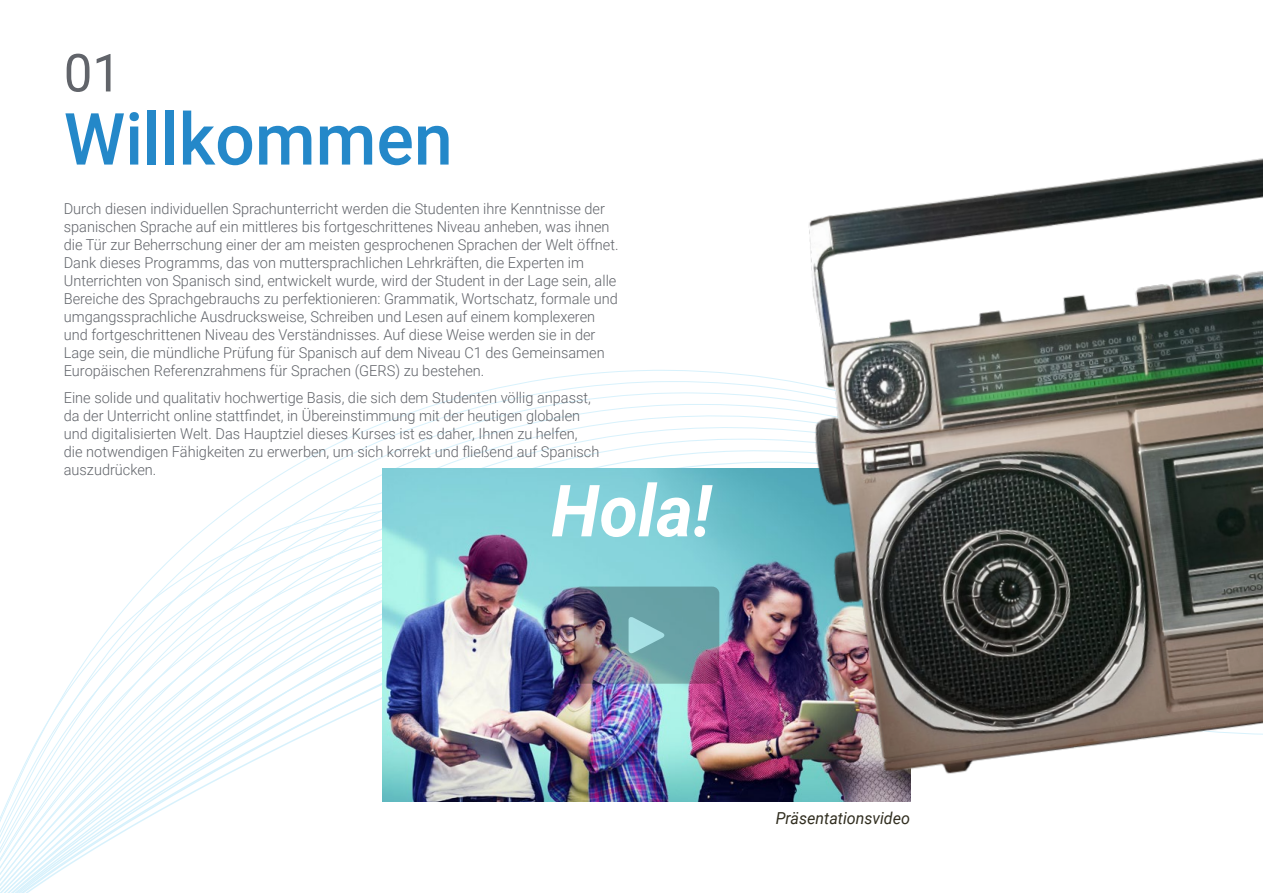
<style>
.page{position:relative;width:1263px;height:893px;background:#fff}
.page>*{position:absolute;margin:0;border:0;box-sizing:border-box;transform-origin:0 0}
.t1{font:500 72px "Roboto";color:#2488c9}
.t2{font:italic 700 72px "Roboto";color:#fff}
.t3{font:52.5px "Roboto";color:#61646a}
.t4{font:italic 16.5px "Roboto";color:#312e20}
.t5{font:300 15px/18px "Roboto";color:#61646a}
</style>
<div class="page">
<svg style="left:0;top:370px;width:632px;height:523px"></svg>
<img style="left:383px;top:468px;width:249px;height:334px">
<img style="left:632px;top:158px;width:631px;height:644px">
<img style="left:574px;top:587px;width:145px;height:97px">
<h2 class="t3" style="left:64px;top:36px;width:59px">01</h2>
<h1 class="t1" style="left:64px;top:89px;width:390px">Willkommen</h1>
<p class="t5" style="left:64px;top:199px;width:556px">Durch diesen individuellen Sprachunterricht werden die Studenten ihre Kenntnisse der spanischen Sprache auf ein mittleres bis fortgeschrittenes Niveau anheben, was ihnen die Tür zur Beherrschung einer der am meisten gesprochenen Sprachen der Welt öffnet.<br>Dank dieses Programms, das von muttersprachlichen Lehrkräften, die Experten im Unterrichten von Spanisch sind, entwickelt wurde, wird der Student in der Lage sein, alle Bereiche des Sprachgebrauchs zu perfektionieren: Grammatik, Wortschatz, formale und umgangssprachliche Ausdrucksweise, Schreiben und Lesen auf einem komplexeren und fortgeschrittenen Niveau des Verständnisses. Auf diese Weise werden sie in der Lage sein, die mündliche Prüfung für Spanisch auf dem Niveau C1 des Gemeinsamen Europäischen Referenzrahmens für Sprachen (GERS) zu bestehen.</p>
<p class="t5" style="left:64px;top:388px;width:537px">Eine solide und qualitativ hochwertige Basis, die sich dem Studenten völlig anpasst, da der Unterricht online stattfindet, in Übereinstimmung mit der heutigen globalen und digitalisierten Welt. Das Hauptziel dieses Kurses ist es daher, Ihnen zu helfen, die notwendigen Fähigkeiten zu erwerben, um sich korrekt und fließend auf Spanisch auszudrücken.</p>
<h1 class="t2" style="left:551px;top:460px;width:162px">Hola!</h1>
<p class="t4" style="left:776px;top:806px;width:136px">Präsentationsvideo</p>
</div>
